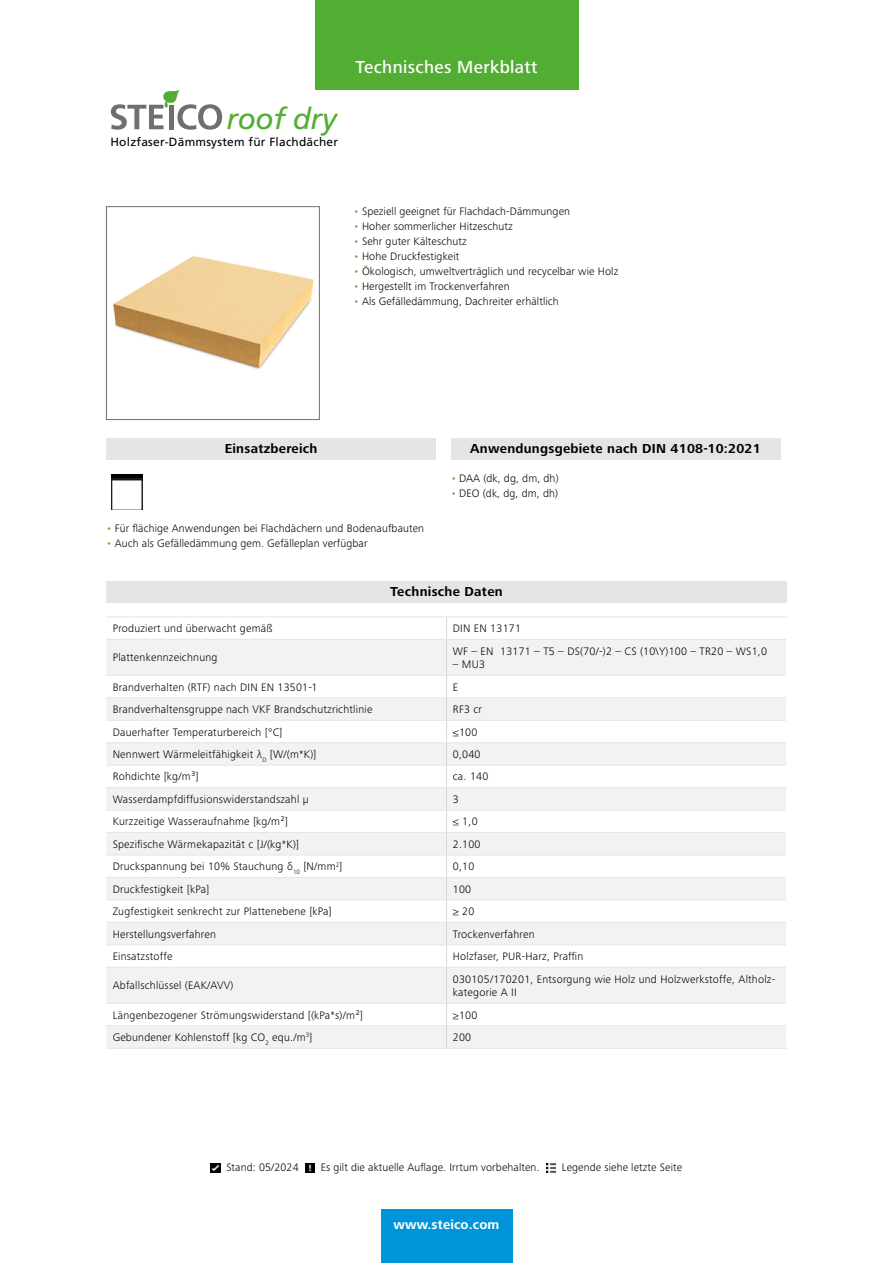
<style>
.page{position:relative;width:893px;height:1263px;background:#fff}
.page>*{position:absolute;margin:0;border:0;box-sizing:border-box;transform-origin:0 0}
.t1{font:italic 29.7px "Frutiger";letter-spacing:-.01em;color:#52ae32}
.t2{font:500 18px "Frutiger Next LTW1 G";letter-spacing:.02em;color:#fff}
.t3{font:700 13.5px "Frutiger Next LTW1 G";letter-spacing:.02em;color:#000}
.t4{font:700 13.5px "Frutiger Next LTW1 G";letter-spacing:.01em;color:#fff}
.t5{font:12px "Frutiger";letter-spacing:.02em;color:#000}
.t6{font:300 11.25px/13.5px "Frutiger Next LTW1 G";letter-spacing:.02em;color:#000}
.s1{color:#52ae32}
</style>
<div class="page">
<svg style="left:111px;top:89px;width:111px;height:41px"></svg>
<img style="left:113px;top:255px;width:201px;height:114px">
<div style="left:106px;top:206px;width:213px;height:214px;border:1px solid #706f6f"></div>
<div style="left:106px;top:438px;width:330px;height:21px;background:#e5e5e5"></div>
<img style="left:112px;top:474px;width:31px;height:35px">
<div style="left:451px;top:438px;width:329px;height:21px;background:#e5e5e5"></div>
<div style="left:106px;top:581px;width:681px;height:21px;background:#e5e5e5"></div>
<svg style="left:106px;top:640px;width:680px;height:408px;fill:#f2f2f2"></svg>
<svg style="left:446px;top:618px;width:1px;height:21px"></svg>
<hr style="left:106px;top:639px;width:340px;height:1px;background:#e5e5e5">
<hr style="left:446px;top:639px;width:340px;height:1px;background:#e5e5e5">
<hr style="left:446px;top:640px;width:1px;height:35px;background:#d8d8d8">
<hr style="left:106px;top:675px;width:340px;height:1px;background:#e5e5e5">
<hr style="left:446px;top:675px;width:340px;height:1px;background:#e5e5e5">
<hr style="left:106px;top:697px;width:340px;height:1px;background:#e5e5e5">
<hr style="left:446px;top:697px;width:340px;height:1px;background:#e5e5e5">
<hr style="left:106px;top:720px;width:340px;height:1px;background:#e5e5e5">
<hr style="left:446px;top:720px;width:340px;height:1px;background:#e5e5e5">
<hr style="left:106px;top:742px;width:340px;height:1px;background:#e5e5e5">
<hr style="left:446px;top:742px;width:340px;height:1px;background:#e5e5e5">
<hr style="left:106px;top:765px;width:340px;height:1px;background:#e5e5e5">
<hr style="left:446px;top:765px;width:340px;height:1px;background:#e5e5e5">
<hr style="left:106px;top:787px;width:340px;height:1px;background:#e5e5e5">
<hr style="left:446px;top:787px;width:340px;height:1px;background:#e5e5e5">
<hr style="left:106px;top:810px;width:340px;height:1px;background:#e5e5e5">
<hr style="left:446px;top:810px;width:340px;height:1px;background:#e5e5e5">
<hr style="left:106px;top:832px;width:340px;height:1px;background:#e5e5e5">
<hr style="left:446px;top:832px;width:340px;height:1px;background:#e5e5e5">
<hr style="left:106px;top:855px;width:340px;height:1px;background:#e5e5e5">
<hr style="left:446px;top:855px;width:340px;height:1px;background:#e5e5e5">
<hr style="left:106px;top:877px;width:340px;height:1px;background:#e5e5e5">
<hr style="left:446px;top:877px;width:340px;height:1px;background:#e5e5e5">
<hr style="left:106px;top:900px;width:340px;height:1px;background:#e5e5e5">
<hr style="left:446px;top:900px;width:340px;height:1px;background:#e5e5e5">
<hr style="left:106px;top:922px;width:340px;height:1px;background:#e5e5e5">
<hr style="left:446px;top:922px;width:340px;height:1px;background:#e5e5e5">
<hr style="left:106px;top:945px;width:340px;height:1px;background:#e5e5e5">
<hr style="left:446px;top:945px;width:340px;height:1px;background:#e5e5e5">
<svg style="left:446px;top:676px;width:1px;height:291px"></svg>
<hr style="left:106px;top:967px;width:340px;height:1px;background:#e5e5e5">
<hr style="left:446px;top:967px;width:340px;height:1px;background:#e5e5e5">
<hr style="left:446px;top:967px;width:1px;height:36px;background:#d8d8d8">
<hr style="left:106px;top:1003px;width:340px;height:1px;background:#e5e5e5">
<hr style="left:446px;top:1003px;width:340px;height:1px;background:#e5e5e5">
<hr style="left:106px;top:1025px;width:340px;height:1px;background:#e5e5e5">
<hr style="left:446px;top:1025px;width:340px;height:1px;background:#e5e5e5">
<svg style="left:446px;top:1004px;width:1px;height:44px"></svg>
<hr style="left:106px;top:617px;width:340px;height:1px;background:#e5e5e5">
<hr style="left:446px;top:617px;width:341px;height:1px;background:#e5e5e5">
<hr style="left:106px;top:1048px;width:340px;height:1px;background:#e5e5e5">
<hr style="left:446px;top:1048px;width:341px;height:1px;background:#e5e5e5">
<div style="left:315px;top:0;width:263px;height:89px;background:#52ae32"></div>
<div style="left:381px;top:1210px;width:131px;height:53px;background:#0095db"></div>
<svg style="left:211px;top:1163px;width:9px;height:9px"></svg>
<svg style="left:305px;top:1163px;width:9px;height:9px"></svg>
<svg style="left:546px;top:1163px;width:9px;height:9px"></svg>
<h1 class="t1" style="left:226px;top:102px;width:112px">roof dry</h1>
<p class="t5" style="left:110px;top:134px;width:229px">Holzfaser-Dämmsystem für Flachdächer</p>
<h2 class="t2" style="left:355px;top:56px;width:184px">Technisches Merkblatt</h2>
<p class="t6" style="left:353px;top:204px;width:218px"><span class="s1">•</span> Speziell geeignet für Flachdach-Dämmungen</p>
<p class="t6" style="left:353px;top:219px;width:161px"><span class="s1">•</span> Hoher sommerlicher Hitzeschutz</p>
<p class="t6" style="left:353px;top:234px;width:115px"><span class="s1">•</span> Sehr guter Kälteschutz</p>
<p class="t6" style="left:353px;top:249px;width:107px"><span class="s1">•</span> Hohe Druckfestigkeit</p>
<p class="t6" style="left:353px;top:264px;width:266px"><span class="s1">•</span> Ökologisch, umweltverträglich und recycelbar wie Holz</p>
<p class="t6" style="left:353px;top:279px;width:158px"><span class="s1">•</span> Hergestellt im Trockenverfahren</p>
<p class="t6" style="left:353px;top:294px;width:207px"><span class="s1">•</span> Als Gefälledämmung, Dachreiter erhältlich</p>
<p class="t3" style="left:225px;top:441px;width:94px">Einsatzbereich</p>
<p class="t3" style="left:470px;top:441px;width:292px">Anwendungsgebiete nach DIN 4108-10:2021</p>
<p class="t6" style="left:451px;top:472px;width:109px"><span class="s1">•</span> DAA (dk, dg, dm, dh)</p>
<p class="t6" style="left:451px;top:487px;width:109px"><span class="s1">•</span> DEO (dk, dg, dm, dh)</p>
<p class="t6" style="left:106px;top:522px;width:319px"><span class="s1">•</span> Für flächige Anwendungen bei Flachdächern und Bodenaufbauten</p>
<p class="t6" style="left:106px;top:537px;width:263px"><span class="s1">•</span> Auch als Gefälledämmung gem. Gefälleplan verfügbar</p>
<p class="t3" style="left:390px;top:583px;width:114px">Technische Daten</p>
<p class="t6" style="left:113px;top:622px;width:161px">Produziert und überwacht gemäß</p>
<p class="t6" style="left:453px;top:622px;width:70px">DIN EN 13171</p>
<p class="t6" style="left:113px;top:651px;width:106px">Plattenkennzeichnung</p>
<p class="t6" style="left:453px;top:644px;width:316px">WF – EN 13171 – T5 – DS(70/-)2 – CS (10\Y)100 – TR20 – WS1,0</p>
<p class="t6" style="left:453px;top:658px;width:34px">– MU3</p>
<p class="t6" style="left:113px;top:680px;width:206px">Brandverhalten (RTF) nach DIN EN 13501-1</p>
<p class="t6" style="left:453px;top:680px;width:7px">E</p>
<p class="t6" style="left:113px;top:703px;width:261px">Brandverhaltensgruppe nach VKF Brandschutzrichtlinie</p>
<p class="t6" style="left:453px;top:703px;width:31px">RF3 cr</p>
<p class="t6" style="left:113px;top:725px;width:171px">Dauerhafter Temperaturbereich [°C]</p>
<p class="t6" style="left:453px;top:725px;width:26px">≤100</p>
<p class="t6" style="left:113px;top:747px;width:205px">Nennwert Wärmeleitfähigkeit λ<sub>D</sub> [W/(m*K)]</p>
<p class="t6" style="left:453px;top:747px;width:29px">0,040</p>
<p class="t6" style="left:113px;top:770px;width:88px">Rohdichte [kg/m³]</p>
<p class="t6" style="left:453px;top:770px;width:37px">ca. 140</p>
<p class="t6" style="left:113px;top:792px;width:198px">Wasserdampfdiffusionswiderstandszahl µ</p>
<p class="t6" style="left:453px;top:792px;width:7px">3</p>
<p class="t6" style="left:113px;top:815px;width:177px">Kurzzeitige Wasseraufnahme [kg/m²]</p>
<p class="t6" style="left:453px;top:815px;width:26px">≤ 1,0</p>
<p class="t6" style="left:113px;top:837px;width:188px">Spezifische Wärmekapazität c [J/(kg*K)]</p>
<p class="t6" style="left:453px;top:837px;width:29px">2.100</p>
<p class="t6" style="left:113px;top:860px;width:231px">Druckspannung bei 10% Stauchung δ<sub>10</sub> [N/mm<sup>2</sup>]</p>
<p class="t6" style="left:453px;top:860px;width:23px">0,10</p>
<p class="t6" style="left:113px;top:882px;width:98px">Druckfestigkeit [kPa]</p>
<p class="t6" style="left:453px;top:882px;width:20px">100</p>
<p class="t6" style="left:113px;top:905px;width:221px">Zugfestigkeit senkrecht zur Plattenebene [kPa]</p>
<p class="t6" style="left:453px;top:905px;width:23px">≥ 20</p>
<p class="t6" style="left:113px;top:927px;width:105px">Herstellungsverfahren</p>
<p class="t6" style="left:453px;top:927px;width:83px">Trockenverfahren</p>
<p class="t6" style="left:113px;top:950px;width:61px">Einsatzstoffe</p>
<p class="t6" style="left:453px;top:950px;width:132px">Holzfaser, PUR-Harz, Praffin</p>
<p class="t6" style="left:113px;top:979px;width:122px">Abfallschlüssel (EAK/AVV)</p>
<p class="t6" style="left:453px;top:972px;width:324px">030105/170201, Entsorgung wie Holz und Holzwerkstoffe, Altholz&shy;kategorie A II</p>
<p class="t6" style="left:113px;top:1008px;width:252px">Längenbezogener Strömungswiderstand [(kPa*s)/m²]</p>
<p class="t6" style="left:453px;top:1008px;width:26px">≥100</p>
<p class="t6" style="left:113px;top:1030px;width:201px">Gebundener Kohlenstoff [kg CO<sub>2</sub> equ./m<sup>3</sup>]</p>
<p class="t6" style="left:453px;top:1030px;width:20px">200</p>
<p class="t6" style="left:226px;top:1161px;width:74px">Stand: 05/2024</p>
<p class="t6" style="left:321px;top:1161px;width:220px">Es gilt die aktuelle Auflage. Irrtum vorbehalten.</p>
<p class="t6" style="left:562px;top:1161px;width:122px">Legende siehe letzte Seite</p>
<p class="t4" style="left:394px;top:1217px;width:107px">www.steico.com</p>
</div>
